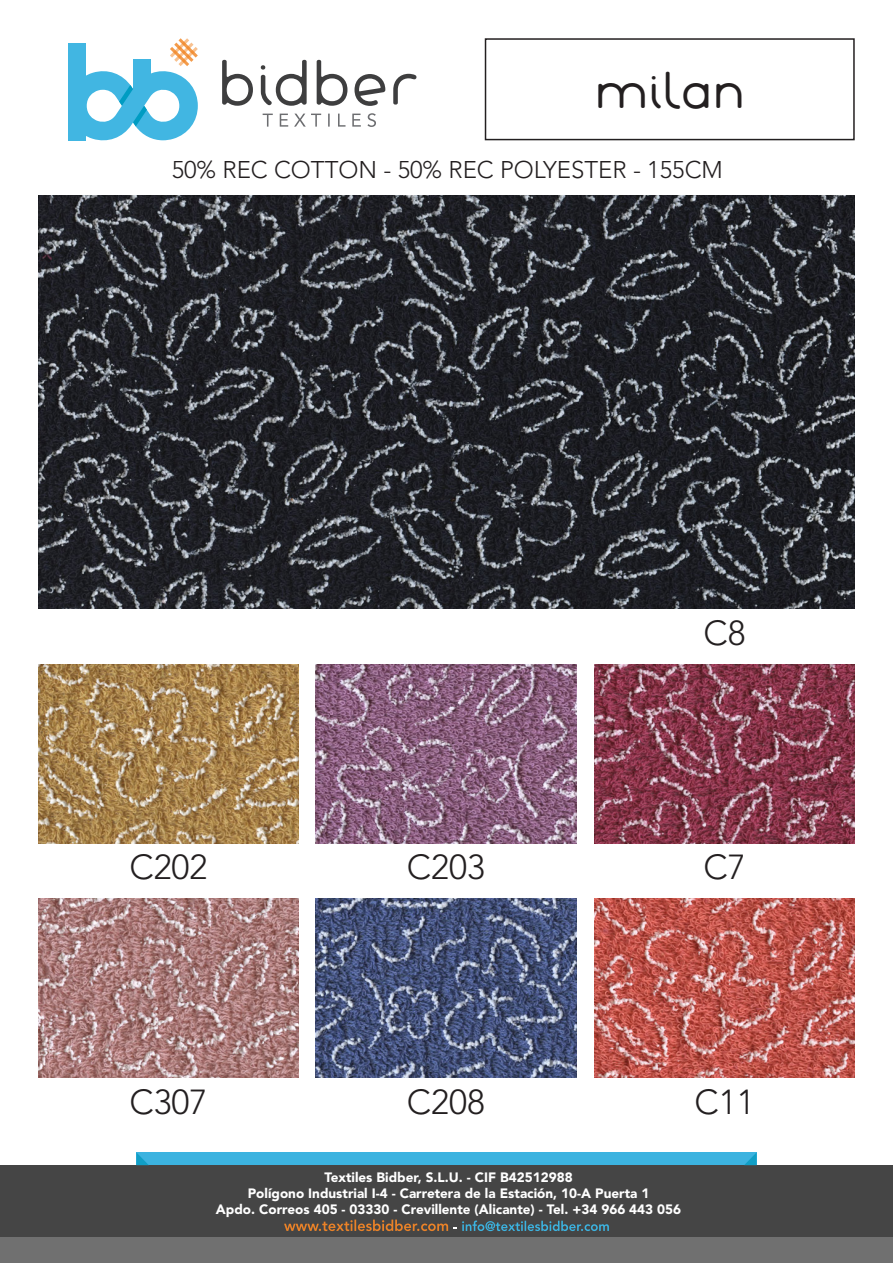
<style>
.page{position:relative;width:893px;height:1263px;background:#fff}
.page>*{position:absolute;margin:0;border:0;box-sizing:border-box;transform-origin:0 0}
.t1{font:45px "Lachata";color:#231f20}
.t2{font:300 34.5px "Avenir LT Std";color:#231f20}
.t3{font:300 24px "Avenir LT Std";color:#231f20}
.t4{font:900 13.5px/16.2px "Avenir LT Std";color:#fff;text-align:center}
</style>
<div class="page">
<svg style="left:222px;top:60px;width:194px;height:46px"></svg>
<svg style="left:263px;top:113px;width:113px;height:14px"></svg>
<svg style="left:68px;top:38px;width:130px;height:102px"></svg>
<div style="left:485px;top:38px;width:370px;height:102px;border:2px solid #231f20"></div>
<div style="left:136px;top:1152px;width:620px;height:111px;background:#3cb3e0"></div>
<div style="left:0;top:1165px;width:893px;height:98px;background:#454545"></div>
<div style="left:0;top:1237px;width:893px;height:26px;background:#707070"></div>
<svg style="left:745px;top:1153px;width:11px;height:12px"></svg>
<svg style="left:136px;top:1153px;width:12px;height:12px"></svg>
<svg style="left:284px;top:1219px;width:164px;height:12px"></svg>
<svg style="left:454px;top:1220px;width:155px;height:11px"></svg>
<img style="left:38px;top:664px;width:261px;height:179px">
<img style="left:38px;top:898px;width:261px;height:179px">
<img style="left:316px;top:664px;width:260px;height:179px">
<img style="left:316px;top:898px;width:260px;height:179px">
<img style="left:594px;top:898px;width:261px;height:179px">
<img style="left:594px;top:664px;width:261px;height:179px">
<img style="left:38px;top:196px;width:817px;height:413px">
<p class="t1" style="left:594px;top:60px;width:152px">milan</p>
<p class="t3" style="left:172px;top:156px;width:553px">50% REC COTTON - 50% REC POLYESTER - 155CM</p>
<p class="t2" style="left:703px;top:613px;width:44px">C8</p>
<p class="t2" style="left:129px;top:847px;width:80px">C202</p>
<p class="t2" style="left:407px;top:847px;width:80px">C203</p>
<p class="t2" style="left:703px;top:847px;width:44px">C7</p>
<p class="t2" style="left:129px;top:1082px;width:80px">C307</p>
<p class="t2" style="left:407px;top:1082px;width:80px">C208</p>
<p class="t2" style="left:694px;top:1082px;width:62px">C11</p>
<p class="t4" style="left:216px;top:1169px;width:467px">Textiles Bidber, S.L.U. - CIF B42512988<br>Polígono Industrial I-4 - Carretera de la Estación, 10-A Puerta 1<br>Apdo. Correos 405 - 03330 - Crevillente (Alicante) - Tel. +34 966 443 056</p>
</div>
